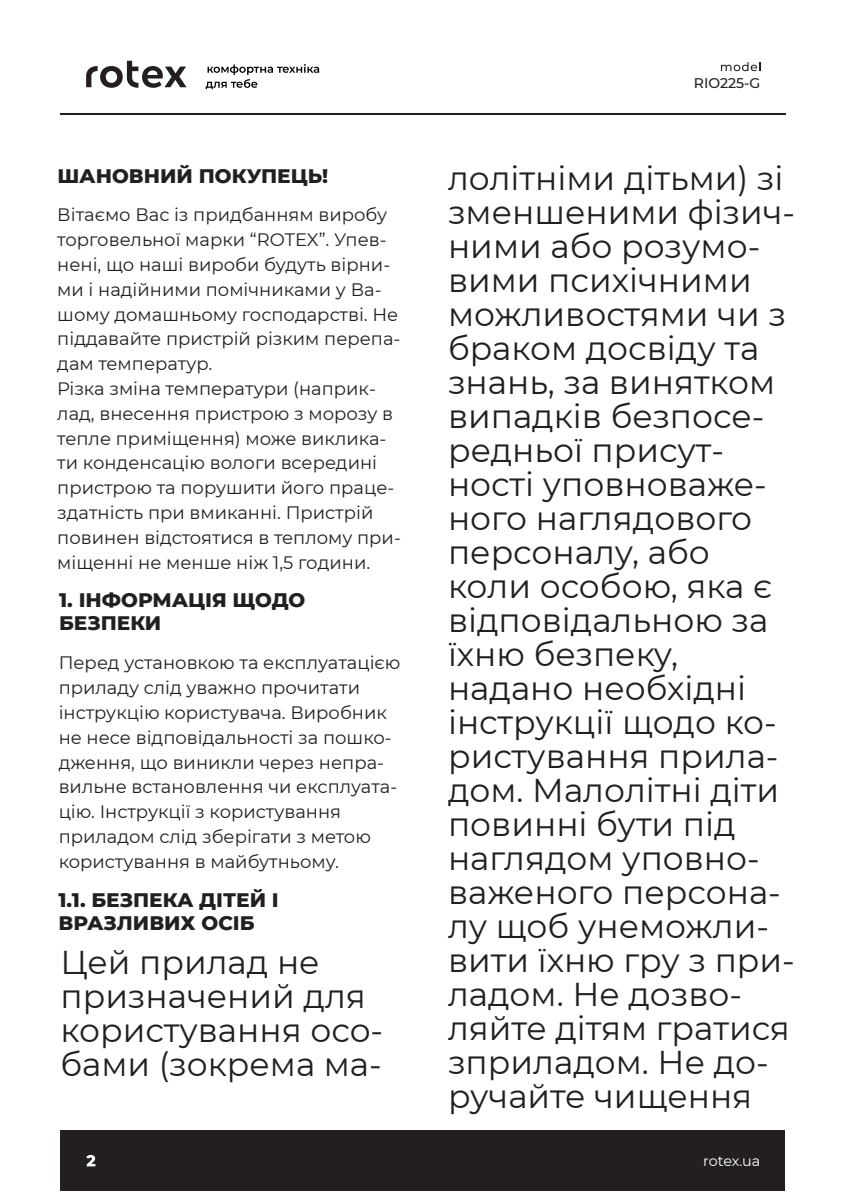
<style>
.page{position:relative;width:846px;height:1192px;background:#fff}
.page>*{position:absolute;margin:0;border:0;box-sizing:border-box;transform-origin:0 0}
.t1{font:33px/34px "Montserrat";color:#231f20}
.t2{font:800 20px/23.2px "Montserrat";color:#231f20}
.t3{font:18px/24.8px "Montserrat";color:#231f20}
.t4{font:14.4px "Montserrat";letter-spacing:-.015em;color:#fff}
.t5{font:500 14px "Montserrat";color:#231f20}
</style>
<div class="page">
<div style="left:61px;top:1130px;width:724px;height:61px;background:#231f20"></div>
<hr style="left:60px;top:113px;width:725px;height:2px;background:#231f20">
<svg style="left:86px;top:1155px;width:9px;height:11px"></svg>
<svg style="left:86px;top:61px;width:100px;height:27px"></svg>
<svg style="left:206px;top:64px;width:113px;height:25px"></svg>
<svg style="left:721px;top:62px;width:39px;height:9px"></svg>
<p class="t2" style="left:57px;top:163px;width:272px">ШАНОВНИЙ ПОКУПЕЦЬ!</p>
<p class="t3" style="left:57px;top:202px;width:345px">Вітаємо Вас із придбанням виробу торговельної марки “ROTEX”. Упев&shy;нені, що наші вироби будуть вірни&shy;ми і надійними помічниками у Ва&shy;шому домашньому господарстві. Не піддавайте пристрій різким перепа&shy;дам температур.<br>Різка зміна температури (наприк&shy;лад, внесення пристрою з морозу в тепле приміщення) може виклика&shy;ти конденсацію вологи всередині пристрою та порушити його праце&shy;здатність при вмиканні. Пристрій повинен відстоятися в теплому при&shy;міщенні не менше ніж 1,5 години.</p>
<p class="t2" style="left:59px;top:587px;width:248px">1. ІНФОРМАЦІЯ ЩОДО<br>БЕЗПЕКИ</p>
<p class="t3" style="left:59px;top:650px;width:343px">Перед установкою та експлуатацією приладу слід уважно прочитати інструкцію користувача. Виробник не несе відповідальності за пошко&shy;дження, що виникли через непра&shy;вильне встановлення чи експлуата&shy;цію. Інструкції з користування приладом слід зберігати з метою користування в майбутньому.</p>
<p class="t2" style="left:59px;top:887px;width:222px">1.1. БЕЗПЕКА ДІТЕЙ І<br>ВРАЗЛИВИХ ОСІБ</p>
<h1 class="t1" style="left:61px;top:943px;width:324px">Цей прилад не призначений для користування осо&shy;бами (зокрема ма-</h1>
<p class="t5" style="left:694px;top:73px;width:68px">RIO225-G</p>
<p class="t1" style="left:448px;top:160px;width:349px">лолітніми дітьми) зі зменшеними фізич&shy;ними або розумо&shy;вими психічними можливостями чи з браком досвіду та знань, за винятком випадків безпосе&shy;редньої присут&shy;ності уповноваже&shy;ного наглядового персоналу, або коли особою, яка є відповідальною за їхню безпеку, надано необхідні інструкції щодо ко&shy;ристування прила&shy;дом. Малолітні діти повинні бути під наглядом уповно&shy;важеного персона&shy;лу щоб унеможли&shy;вити їхню гру з при&shy;ладом. Не дозво&shy;ляйте дітям гратися зприладом. Не до&shy;ручайте чищення</p>
<p class="t4" style="left:703px;top:1151px;width:59px">rotex.ua</p>
</div>
